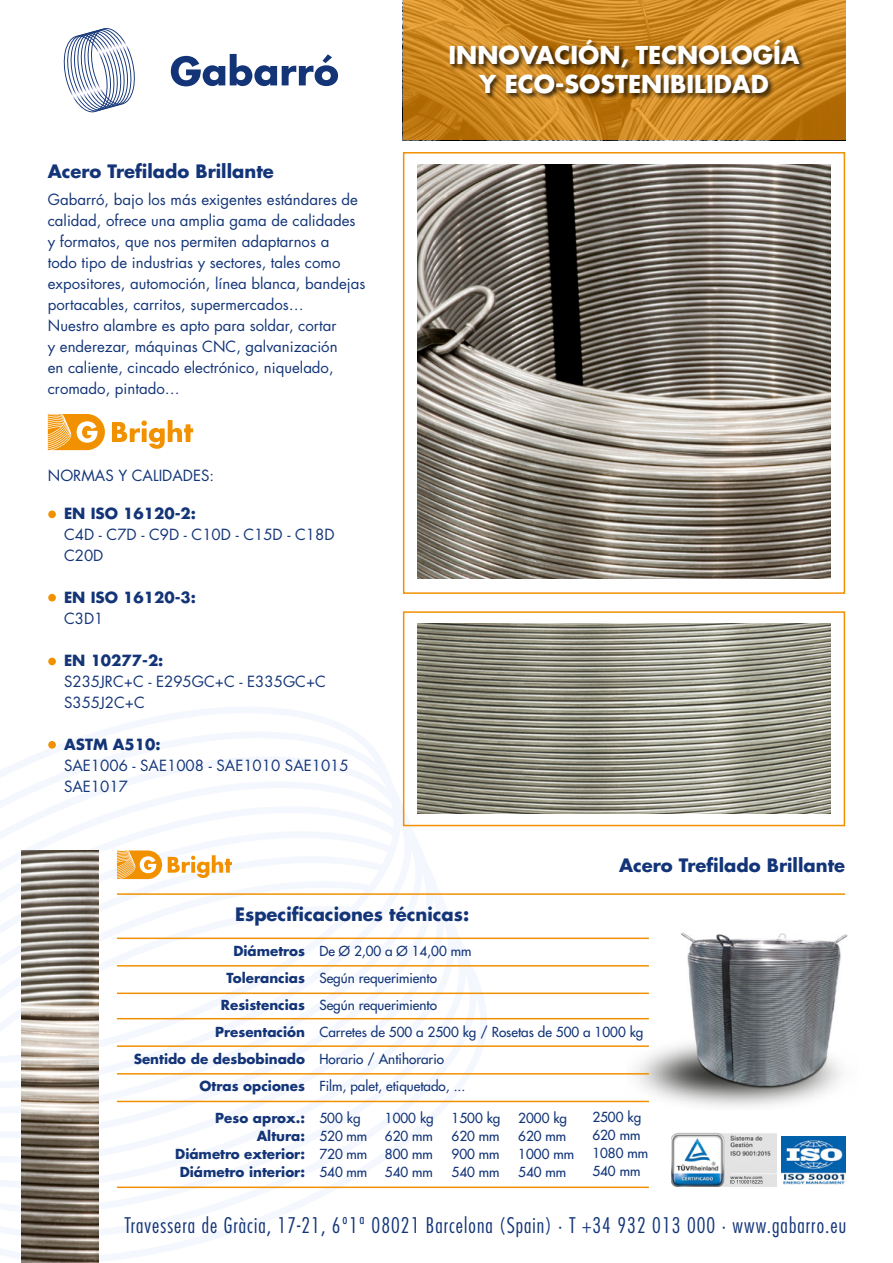
<style>
.page{position:relative;width:893px;height:1263px;background:#fff}
.page>*{position:absolute;margin:0;border:0;box-sizing:border-box;transform-origin:0 0}
.t1{font:700 24px/28.5px "Futura Std";color:#fff;text-align:center}
.t2{font:300 condensed 21px "Futura Std";letter-spacing:.05em;color:#133578}
.t3{font:700 18px "Futura Std";color:#133578}
.t4{font:15px/21px "Futura Std";color:#133578}
.t5{font:700 15px "Futura Std";color:#133578}
.t6{font:500 13.5px/18px "Futura Std";color:#133578}
.t7{font:700 13.5px/27px "Futura Std";color:#133578;text-align:right}
</style>
<div class="page">
<img style="left:627px;top:932px;width:221px;height:175px">
<svg style="left:403px;top:0;width:442px;height:140px;background:#cc8721"></svg>
<svg style="left:0;top:706px;width:487px;height:555px"></svg>
<svg style="left:171px;top:54px;width:167px;height:32px"></svg>
<svg style="left:63px;top:28px;width:72px;height:85px"></svg>
<hr style="left:117px;top:965px;width:532px;height:1px;background:#f29100">
<hr style="left:117px;top:937px;width:532px;height:2px;background:#f29100">
<hr style="left:117px;top:893px;width:728px;height:2px;background:#f29100">
<hr style="left:117px;top:1018px;width:532px;height:1px;background:#f29100">
<hr style="left:117px;top:1045px;width:532px;height:2px;background:#f29100">
<hr style="left:117px;top:1073px;width:532px;height:1px;background:#f29100">
<hr style="left:117px;top:1101px;width:532px;height:1px;background:#f29100">
<hr style="left:117px;top:1186px;width:532px;height:2px;background:#f29100">
<hr style="left:117px;top:992px;width:532px;height:2px;background:#f29100">
<img style="left:417px;top:164px;width:414px;height:414px">
<div style="left:403px;top:152px;width:442px;height:442px;border:2px solid #f29100"></div>
<img style="left:417px;top:624px;width:414px;height:190px">
<div style="left:403px;top:611px;width:442px;height:215px;border:2px solid #f29100"></div>
<div style="left:48px;top:510px;width:8px;height:8px;background:#f29100;border-radius:50%"></div>
<div style="left:48px;top:594px;width:8px;height:7px;background:#f29100;border-radius:50%"></div>
<div style="left:48px;top:658px;width:8px;height:7px;background:#f29100;border-radius:50%"></div>
<div style="left:48px;top:741px;width:8px;height:8px;background:#f29100;border-radius:50%"></div>
<div style="left:449px;top:38px;width:357px;height:62px;background:#000;opacity:.75"></div>
<svg style="left:48px;top:414px;width:57px;height:36px"></svg>
<svg style="left:112px;top:420px;width:81px;height:29px"></svg>
<svg style="left:117px;top:850px;width:45px;height:29px"></svg>
<svg style="left:168px;top:855px;width:64px;height:23px"></svg>
<img style="left:21px;top:850px;width:78px;height:413px">
<img style="left:781px;top:1136px;width:64px;height:49px">
<img style="left:671px;top:1133px;width:105px;height:53px">
<div style="left:729px;top:1157px;width:45px;height:9px;background:#e3e3e3"></div>
<div style="left:729px;top:1179px;width:36px;height:6px;background:#e3e3e3"></div>
<svg style="left:730px;top:1180px;width:33px;height:4px"></svg>
<p class="t3" style="left:48px;top:159px;width:227px">Acero Trefilado Brillante</p>
<p class="t4" style="left:48px;top:189px;width:319px">Gabarró, bajo los más exigentes estándares de calidad, ofrece una amplia gama de calidades y formatos, que nos permiten adaptarnos a<br>todo tipo de industrias y sectores, tales como expositores, automoción, línea blanca, bandejas portacables, carritos, supermercados…<br>Nuestro alambre es apto para soldar, cortar<br>y enderezar, máquinas CNC, galvanización<br>en caliente, cincado electrónico, niquelado, cromado, pintado…</p>
<p class="t4" style="left:48px;top:465px;width:168px">NORMAS Y CALIDADES:</p>
<p class="t5" style="left:64px;top:504px;width:133px">EN ISO 16120-2:</p>
<p class="t4" style="left:64px;top:524px;width:272px">C4D - C7D - C9D - C10D - C15D - C18D<br>C20D</p>
<p class="t5" style="left:64px;top:588px;width:133px">EN ISO 16120-3:</p>
<p class="t4" style="left:64px;top:608px;width:41px">C3D1</p>
<p class="t5" style="left:64px;top:651px;width:101px">EN 10277-2:</p>
<p class="t4" style="left:64px;top:671px;width:263px">S235JRC+C - E295GC+C - E335GC+C<br>S355J2C+C</p>
<p class="t5" style="left:64px;top:735px;width:98px">ASTM A510:</p>
<p class="t4" style="left:64px;top:755px;width:286px">SAE1006 - SAE1008 - SAE1010 SAE1015<br>SAE1017</p>
<h1 class="t1" style="left:448px;top:40px;width:353px">INNOVACIÓN, TECNOLOGÍA<br>Y ECO-SOSTENIBILIDAD</h1>
<p class="t3" style="left:619px;top:853px;width:227px">Acero Trefilado Brillante</p>
<p class="t3" style="left:235px;top:902px;width:235px">Especificaciones técnicas:</p>
<p class="t7" style="left:134px;top:938px;width:173px">Diámetros<br>Tolerancias<br>Resistencias<br>Presentación<br>Sentido de desbobinado<br>Otras opciones</p>
<p class="t6" style="left:319px;top:938px;width:325px;line-height:27px">De Ø 2,00 a Ø 14,00 mm<br>Según requerimiento<br>Según requerimiento<br>Carretes de 500 a 2500 kg / Rosetas de 500 a 1000 kg<br>Horario / Antihorario<br>Film, palet, etiquetado, ...</p>
<p class="t6" style="left:319px;top:1109px;width:49px">500 kg<br>520 mm<br>720 mm<br>540 mm</p>
<p class="t6" style="left:385px;top:1109px;width:50px;text-align:justify">1000 kg 620 mm 800 mm 540 mm</p>
<p class="t6" style="left:452px;top:1109px;width:50px;text-align:justify">1500 kg 620 mm 900 mm 540 mm</p>
<p class="t6" style="left:518px;top:1109px;width:57px">2000 kg<br>620 mm<br>1000 mm<br>540 mm</p>
<p class="t6" style="left:592px;top:1108px;width:57px">2500 kg<br>620 mm<br>1080 mm<br>540 mm</p>
<p class="t7" style="left:175px;top:1109px;width:131px;line-height:18px">Peso aprox.:<br>Altura:<br>Diámetro exterior:<br>Diámetro interior:</p>
<h2 class="t2" style="left:124px;top:1213px;width:723px">Travessera de Gràcia, 17-21, 6º1ª 08021 Barcelona (Spain) · T +34 932 013 000 · www.gabarro.eu</h2>
</div>
